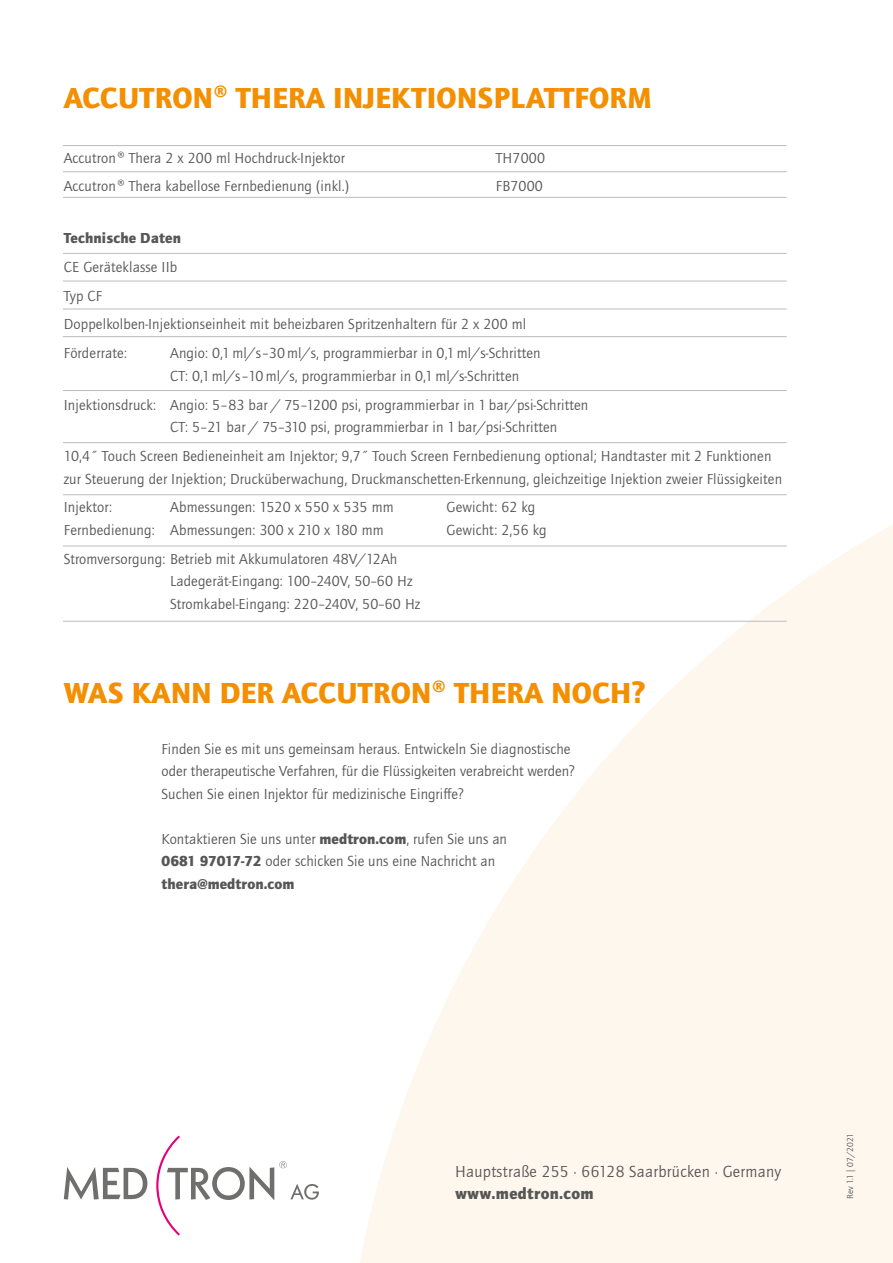
<style>
.page{position:relative;width:893px;height:1263px;background:#fff}
.page>*{position:absolute;margin:0;border:0;box-sizing:border-box;transform-origin:0 0}
.t1{font:900 30px "Quay Sans ITC Pro";letter-spacing:.01em;color:#f38f00}
.t2{font:16.5px "Quay Sans ITC Pro";letter-spacing:.02em;color:#565656}
.t3{font:900 16.5px "Quay Sans ITC Pro";letter-spacing:.02em;color:#565656}
.t4{font:15px/22.5px "Quay Sans ITC Pro";letter-spacing:.01em;color:#565656}
.t5{font:900 15px "Quay Sans ITC Pro";letter-spacing:.01em;color:#565656}
.t6{font:9px "Quay Sans ITC Pro";letter-spacing:.005em;color:#565656}
.s1{font-weight:900}
</style>
<div class="page">
<svg style="left:64px;top:1167px;width:83px;height:32px"></svg>
<svg style="left:156px;top:1135px;width:163px;height:100px"></svg>
<svg style="left:340px;top:495px;width:553px;height:768px;fill:#fef7ee"></svg>
<hr style="left:892px;top:387px;width:1px;height:273px;background:#f38f00;opacity:.75">
<hr style="left:63px;top:336px;width:724px;height:1px;background:#bbbcbd">
<hr style="left:63px;top:390px;width:724px;height:1px;background:#bbbcbd">
<hr style="left:63px;top:442px;width:724px;height:1px;background:#bbbcbd">
<hr style="left:63px;top:494px;width:724px;height:1px;background:#bbbcbd">
<hr style="left:63px;top:621px;width:724px;height:1px;background:#bbbcbd">
<hr style="left:63px;top:253px;width:724px;height:1px;background:#bbbcbd">
<hr style="left:63px;top:145px;width:724px;height:1px;background:#bbbcbd">
<hr style="left:63px;top:197px;width:724px;height:1px;background:#bbbcbd">
<hr style="left:63px;top:171px;width:724px;height:1px;background:#bbbcbd">
<hr style="left:63px;top:546px;width:724px;height:1px;background:#bbbcbd">
<hr style="left:63px;top:309px;width:724px;height:1px;background:#bbbcbd">
<hr style="left:63px;top:281px;width:724px;height:1px;background:#bbbcbd">
<h1 class="t1" style="left:64px;top:78px;width:590px">ACCUTRON® THERA INJEKTIONSPLATTFORM</h1>
<p class="t4" style="left:64px;top:146px;width:283px">Accutron® Thera 2 x 200 ml Hochdruck-Injektor</p>
<p class="t4" style="left:496px;top:146px;width:51px">TH7000</p>
<p class="t4" style="left:64px;top:175px;width:287px">Accutron® Thera kabellose Fernbedienung (inkl.)</p>
<p class="t4" style="left:496px;top:175px;width:49px">FB7000</p>
<p class="t5" style="left:64px;top:228px;width:119px">Technische Daten</p>
<p class="t4" style="left:64px;top:252px;width:464px;line-height:28.8px">CE Geräteklasse IIb<br>Typ CF<br>Doppelkolben-Injektionseinheit mit beheizbaren Spritzenhaltern für 2 x 200 ml<br>Förderrate:</p>
<p class="t4" style="left:170px;top:342px;width:372px">Angio: 0,1 ml/s–30ml/s, programmierbar in 0,1ml/s-Schritten<br>CT: 0,1ml/s–10 ml/s, programmierbar in 0,1ml/s-Schritten</p>
<p class="t4" style="left:170px;top:393px;width:420px;text-indent:-106px">Injektionsdruck: Angio: 5–83 bar / 75–1200 psi, programmierbar in 1 bar/psi-Schritten<br>CT: 5–21 bar / 75–310 psi, programmierbar in 1 bar/psi-Schritten</p>
<p class="t4" style="left:64px;top:445px;width:720px">10,4˝ Touch Screen Bedieneinheit am Injektor; 9,7˝ Touch Screen Fernbedienung optional; Handtaster mit 2 Funktionen zur Steuerung der Injektion; Drucküberwachung, Druckmanschetten-Erkennung, gleichzeitige Injektion zweier Flüssigkeiten</p>
<p class="t4" style="left:64px;top:496px;width:50px">Injektor:</p>
<p class="t4" style="left:170px;top:496px;width:225px">Abmessungen: 1520 x 550 x 535 mm</p>
<p class="t4" style="left:447px;top:496px;width:90px">Gewicht: 62 kg</p>
<p class="t4" style="left:64px;top:519px;width:321px">Fernbedienung: Abmessungen: 300 x 210 x 180 mm</p>
<p class="t4" style="left:447px;top:519px;width:101px">Gewicht: 2,56 kg</p>
<p class="t4" style="left:170px;top:547px;width:252px;text-indent:-106px">Stromversorgung: Betrieb mit Akkumulatoren 48V/12Ah<br>Ladegerät-Eingang: 100–240V, 50–60 Hz<br>Stromkabel-Eingang: 220–240V, 50–60 Hz</p>
<h1 class="t1" style="left:64px;top:673px;width:584px">WAS KANN DER ACCUTRON® THERA NOCH?</h1>
<p class="t4" style="left:162px;top:737px;width:415px">Finden Sie es mit uns gemeinsam heraus. Entwickeln Sie diagnostische oder therapeutische Verfahren, für die Flüssigkeiten verabreicht werden?<br>Suchen Sie einen Injektor für medizinische Eingriffe?</p>
<p class="t4" style="left:162px;top:827px;width:347px">Kontaktieren Sie uns unter <span class="s1">medtron.com</span>, rufen Sie uns an<br><span class="s1">0681 97017-72</span> oder schicken Sie uns eine Nachricht an <span class="s1">thera@medtron.com</span></p>
<p class="t2" style="left:455px;top:1161px;width:328px">Hauptstraße 255 · 66128 Saarbrücken · Germany</p>
<p class="t3" style="left:455px;top:1183px;width:140px">www.medtron.com</p>
<p class="t6" style="left:845px;top:1199px;width:67px;rotate:-90deg">Rev 1.1 | 07/2021</p>
</div>
